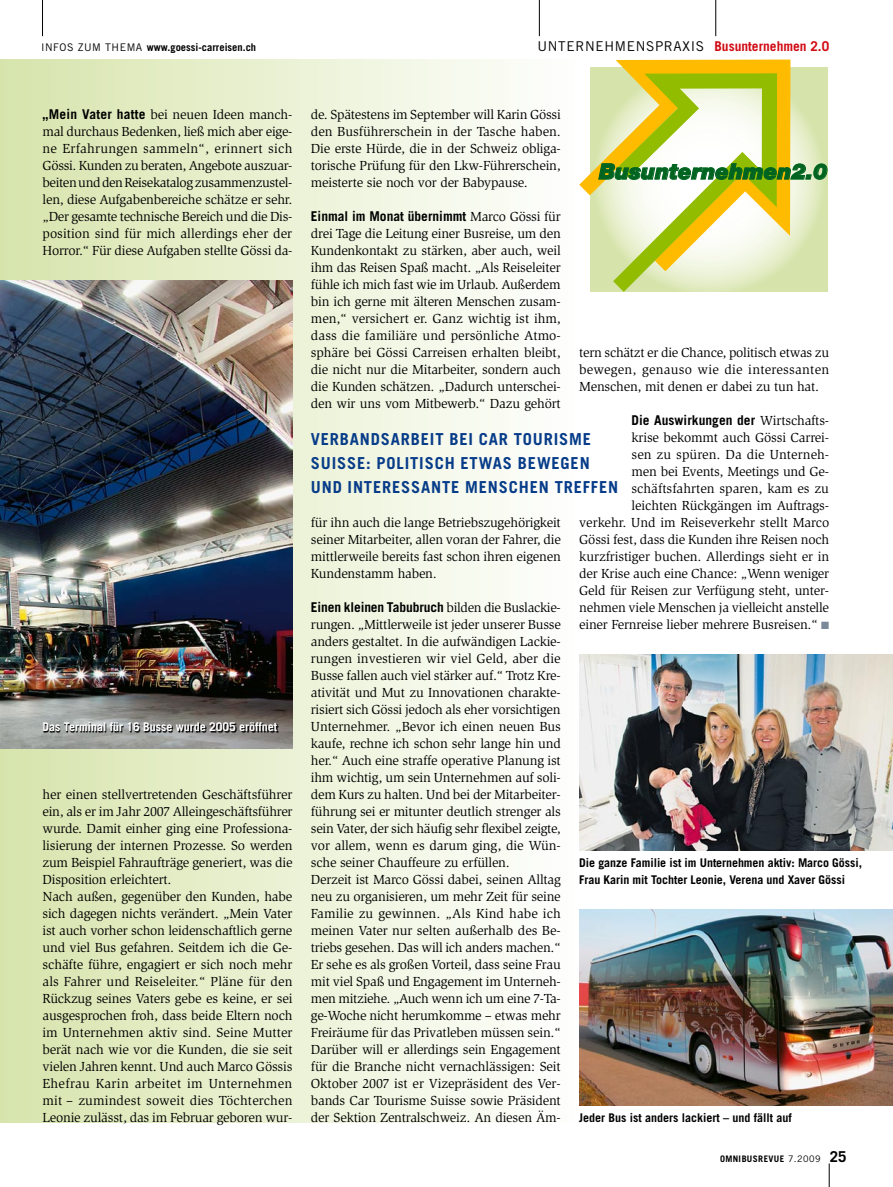
<style>
.page{position:relative;width:893px;height:1187px;background:#fff}
.page>*{position:absolute;margin:0;border:0;box-sizing:border-box;transform-origin:0 0}
.t1{font:italic 900 21.6px "Helvetica Neue LT Std";color:#006421}
.t2{font:700 16.5px/24px "Trade Gothic LT Std";letter-spacing:.05em;color:#073c89}
.t3{font:13.5px/17px "Slimbach Std";letter-spacing:-.015em;color:#000;text-align:justify}
.t4{font:700 13.5px "Trade Gothic LT Std";color:#000}
.t5{font:13.5px "Trade Gothic LT Std";letter-spacing:.05em;color:#000}
.t6{font:700 12px/17px "Trade Gothic LT Std";letter-spacing:-.005em;color:#000}
.t7{font:700 12px "Trade Gothic LT Std";color:#fff}
.t8{font:700 10.5px "Trade Gothic LT Std";color:#000}
.t9{font:700 9px "Trade Gothic LT Std";letter-spacing:.04em;color:#000}
.s1{font-weight:400}
.s2{font-weight:700;color:#d10a14}
.s3{font-family:"Trade Gothic LT Std";font-weight:700}
.s4{font-family:"Slimbach Std";font-weight:400}
.s5{color:#7c8998}
.s6{font-size:15px}
</style>
<div class="page">
<svg style="left:829px;top:1163px;width:1px;height:23px"></svg>
<hr style="left:42px;top:0;width:1px;height:36px;background:#000">
<div style="left:0;top:60px;width:579px;height:1062px;background:linear-gradient(to right,#d7e4ac,#fff)"></div>
<img style="left:0;top:280px;width:292px;height:468px">
<svg style="left:579px;top:60px;width:211px;height:211px"></svg>
<svg style="left:598px;top:73px;width:230px;height:219px"></svg>
<hr style="left:539px;top:0;width:1px;height:36px;background:#000">
<hr style="left:715px;top:0;width:1px;height:36px;background:#000">
<img style="left:579px;top:909px;width:314px;height:196px">
<img style="left:579px;top:654px;width:314px;height:196px">
<svg style="left:40px;top:711px;width:255px;height:42px;background:#8f9089"></svg>
<p class="t8" style="left:41px;top:40px;width:217px"><span class="s1">I NFOS ZU M THEMA</span> www.goessi-carreisen.ch</p>
<p class="t5" style="left:537px;top:38px;width:293px">UNTERNEHMENSPRAXIS <span class="s2">Busunternehmen 2.0</span></p>
<p class="t3" style="left:43px;top:106px;width:251px"><span class="s3">„M ein Vater hatte</span> bei neuen Ideen manch&shy;mal durchaus Bedenken, ließ mich aber eige&shy;ne Erfahrungen sammeln“, erinnert sich Gössi. Kunden zu beraten, Angebote auszuar&shy;bei-ten und den Reisekatalog zusammenzustel&shy;len, diese Aufgabenbereiche schätze er sehr. „Der gesamte technische Bereich und die Dis&shy;po- sition sind für mich allerdings eher der Hor-ror.“ Für diese Aufgaben stellte Gössi da-</p>
<p class="t7" style="left:43px;top:719px;width:236px">Das Terminal für 16 Busse wurde 2005 eröffnet</p>
<p class="t3" style="left:43px;top:786px;width:252px;text-align:left">her einen stellvertretenden Geschäfts-füh-rer ein, als er im Jahr 2007 Alleingeschäftsführer wurde. Damit einher ging eine Professiona&shy;lisierung der internen Prozesse. So werden zum Beispiel Fahraufträge generiert, was die Disposition erleichtert.<br>Nach außen, gegenüber den Kunden, habe sich dagegen nichts verändert. „Mein Vater ist auch vorher schon leidenschaftlich gerne und viel Bus gefahren. Seitdem ich die Ge&shy;schäf-te führe, engagiert er sich noch mehr als Fahrer und Reiseleiter.“ Pläne für den Rück-zug seines Vaters gebe es keine, er sei aus---gesprochen froh, dass beide Eltern noch im Unternehmen aktiv sind. Seine Mutter be--rät nach wie vor die Kunden, die sie seit vie-len Jahren kennt. Und auch Marco Gössis Ehe-frau Karin arbeitet im Unternehmen mit – zumindest soweit dies Töchterchen Le-o-nie zulässt, das im Februar geboren wur-</p>
<p class="t3" style="left:311px;top:106px;width:252px">de. Spätestens im September will Karin Gös- si den Busführerschein in der Tasche haben.<br>Die erste Hürde, die in der Schweiz obli-ga&shy;torische Prüfung für den Lkw-Führerschein, meisterte sie noch vor der Babypause.</p>
<p class="t4" style="left:311px;top:208px;width:251px">Einmal im Monat übernimmt <span class="s4">Marco Gössi für</span></p>
<p class="t3" style="left:311px;top:225px;width:252px">drei Tage die Leitung einer Busreise, um den Kundenkontakt zu stärken, aber auch, weil ihm das Reisen Spaß macht. „Als Reiseleiter füh-le ich mich fast wie im Urlaub. Außerdem bin ich gerne mit älteren Menschen zusam&shy;men,“ versichert er. Ganz wichtig ist ihm, dass die familiäre und persönliche Atmo&shy;sphäre bei Gössi Carrei-sen erhalten bleibt, die nicht nur die Mitarbei-ter, sondern auch die Kunden schätzen. „Dadurch unterschei&shy;den wir uns vom Mitbewerb.“ Dazu gehört</p>
<h1 class="t1" style="left:599px;top:158px;width:230px">Busunternehmen2.0</h1>
<p class="t3" style="left:579px;top:344px;width:251px">tern schätzt er die Chance, poli-tisch etwas zu bewegen, genauso wie die in-te-res- san-ten Menschen, mit denen er dabei zu tun hat.</p>
<p class="t4" style="left:631px;top:412px;width:199px">Die Auswirkungen der <span class="s4">Wirtschafts-</span></p>
<p class="t3" style="left:579px;top:429px;width:252px;text-align:right">krise bekommt auch Gössi Carrei-<br>sen zu spüren. Da die Unterneh-<br>men bei Events, Meetings und Ge&shy;schäftsfahrten sparen, kam es zu<br>leichten Rückgängen im Auftrags-<br>verkehr. Und im Reiseverkehr stellt Marco Gössi fest, dass die Kunden ihre Reisen noch kurzfristiger buchen. Allerdings sieht er in der Krise auch eine Chance: „Wenn weniger Geld für Reisen zur Verfügung steht, unter&shy;nehmen viele Menschen ja vielleicht anstelle einer Fernreise lieber mehrere Busreisen.“ <span class="s5">■</span></p>
<p class="t2" style="left:311px;top:427px;width:197px">Verbandsarbeit bei CarTo</p>
<p class="t2" style="left:311px;top:427px;width:309px;text-indent:222px">urisme<br>Suisse: Politisch etwas bewegen und interessante menschen treffen</p>
<p class="t3" style="left:311px;top:514px;width:251px">für ihn auch die lange Be-triebszugehörigkeit seiner Mitarbeiter, allen voran der Fahrer, die mittlerweile bereits fast schon ihren eigenen Kundenstamm haben.</p>
<p class="t4" style="left:311px;top:599px;width:250px">Einen kleinen Tabubruch <span class="s4">bilden die Buslackie-</span></p>
<p class="t3" style="left:311px;top:616px;width:252px;text-align:left">rungen. „Mittlerweile ist jeder unserer Busse anders gestaltet. In die aufwändigen Lackie&shy;rungen investieren wir viel Geld, aber die Busse fallen auch viel stärker auf.“ Trotz Kre&shy;a-tivität und Mut zu Innovationen charakte&shy;risiert sich Gössi jedoch als eher vorsichtigen Unternehmer. „Bevor ich einen neuen Bus kaufe, rechne ich schon sehr lange hin und her.“ Auch eine straffe operative Planung ist ihm wichtig, um sein Unternehmen auf soli&shy;dem Kurs zu halten. Und bei der Mitarbeiter&shy;führung sei er mitunter deutlich strenger als sein Vater, der sich häufig sehr flexibel zeigte, vor allem, wenn es darum ging, die Wün&shy;sche seiner Chauffeure zu erfüllen.<br>Derzeit ist Marco Gössi dabei, seinen Alltag neu zu organisieren, um mehr Zeit für seine Fa-milie zu gewinnen. „Als Kind habe ich meinen Vater nur selten außerhalb des Be&shy;triebs gesehen. Das will ich anders machen.“ Er sehe es als großen Vorteil, dass sei-ne Frau mit viel Spaß und Engagement im Un-ter-neh&shy;men mitziehe. „Auch wenn ich um ei-ne 7-Ta&shy;ge--Woche nicht herumkomme – etwas mehr Frei-räume für das Privatleben müs- sen sein.“ Da-rüber will er allerdings sein En-gagement für die Branche nicht vernachläs- si--gen: Seit Ok-tober 2007 ist er Vizepräsident des Ver&shy;bands Car Tourisme Suisse sowie Prä-si--dent der Sektion Zentralschweiz. An diesen Äm-</p>
<p class="t6" style="left:579px;top:854px;width:284px">Die ganze Familie ist im Unternehmen aktiv: Marco Gössi,<br>Frau Karin mit Tochter Leonie, Verena und Xaver Gössi</p>
<p class="t6" style="left:579px;top:1109px;width:214px">Jeder Bus ist anders lackiert – und fällt auf</p>
<p class="t9" style="left:720px;top:1152px;width:128px">OmnibusRevue <span class="s1">7.2009</span> <span class="s6">25</span></p>
</div>
